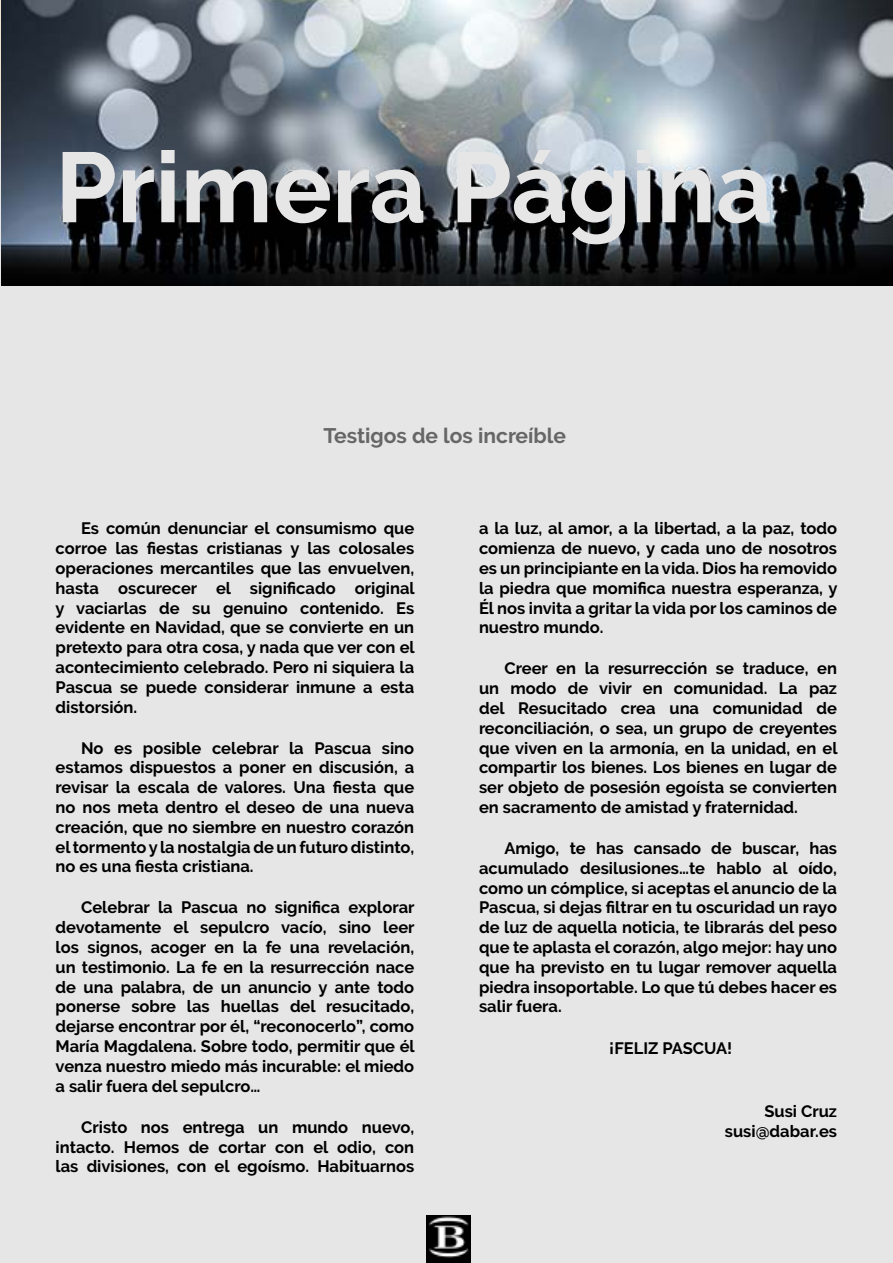
<style>
.page{position:relative;width:893px;height:1263px;background:#fff}
.page>*{position:absolute;margin:0;border:0;box-sizing:border-box;transform-origin:0 0}
.t1{font:700 99px "Raleway";color:#e6e6e6}
.t2{font:700 21px "Raleway";color:#666}
.t3{font:700 16.5px/19.8px "Raleway";color:#000;text-align:justify}
</style>
<div class="page">
<div style="left:0;top:135px;width:893px;height:1128px;background:#e6e6e6"></div>
<img style="left:1px;top:0;width:892px;height:286px">
<img style="left:427px;top:1216px;width:44px;height:47px">
<h1 class="t1" style="left:55px;top:131px;width:719px">Primera Página</h1>
<p class="t2" style="left:324px;top:423px;width:244px">Testigos de los increíble</p>
<p class="t3" style="left:56px;top:519px;width:361px;text-indent:26px">Es común denunciar el consumismo que corroe las fiestas cristianas y las colosales operaciones mercantiles que las envuelven, hasta oscurecer el significado original y vaciarlas de su genuino contenido. Es evidente en Navidad, que se convierte en un pretexto para otra cosa, y nada que ver con el acontecimiento celebrado. Pero ni siquiera la Pascua se puede considerar inmune a esta distorsión.</p>
<p class="t3" style="left:56px;top:738px;width:360px;text-indent:26px">No es posible celebrar la Pascua sino estamos dispuestos a poner en discusión, a revisar la escala de valores. Una fiesta que no nos meta dentro el deseo de una nueva creación, que no siembre en nuestro corazón el tormento y la nostalgia de un futuro distinto, no es una fiesta cristiana.</p>
<p class="t3" style="left:56px;top:898px;width:361px;text-indent:26px">Celebrar la Pascua no significa explorar devotamente el sepulcro vacío, sino leer los signos, acoger en la fe una revelación, un testimonio. La fe en la resurrección nace de una palabra, de un anuncio y ante todo ponerse sobre las huellas del resucitado, dejarse encontrar por él, “reconocerlo”, como María Magdalena. Sobre todo, permitir que él venza nuestro miedo más incurable: el miedo a salir fuera del sepulcro…</p>
<p class="t3" style="left:56px;top:1117px;width:360px;text-indent:26px">Cristo nos entrega un mundo nuevo, intacto. Hemos de cortar con el odio, con las divisiones, con el egoísmo. Habituarnos</p>
<p class="t3" style="left:479px;top:519px;width:360px">a la luz, al amor, a la libertad, a la paz, todo comienza de nuevo, y cada uno de nosotros es un principiante en la vida. Dios ha removido la piedra que momifica nuestra esperanza, y Él nos invita a gritar la vida por los caminos de nuestro mundo.</p>
<p class="t3" style="left:479px;top:659px;width:360px;text-indent:26px">Creer en la resurrección se traduce, en un modo de vivir en comunidad. La paz del Resucitado crea una comunidad de reconciliación, o sea, un grupo de creyentes que viven en la armonía, en la unidad, en el compartir los bienes. Los bienes en lugar de ser objeto de posesión egoísta se convierten en sacramento de amistad y fraternidad.</p>
<p class="t3" style="left:479px;top:838px;width:360px;text-indent:26px">Amigo, te has cansado de buscar, has acumulado desilusiones…te hablo al oído, como un cómplice, si aceptas el anuncio de la Pascua, si dejas filtrar en tu oscuridad un rayo de luz de aquella noticia, te librarás del peso que te aplasta el corazón, algo mejor: hay uno que ha previsto en tu lugar remover aquella piedra insoportable. Lo que tú debes hacer es salir fuera.</p>
<p class="t3" style="left:609px;top:1038px;width:124px">¡FELIZ PASCUA!</p>
<p class="t3" style="left:725px;top:1101px;width:114px;text-align:right">Susi Cruz susi@dabar.es</p>
</div>
